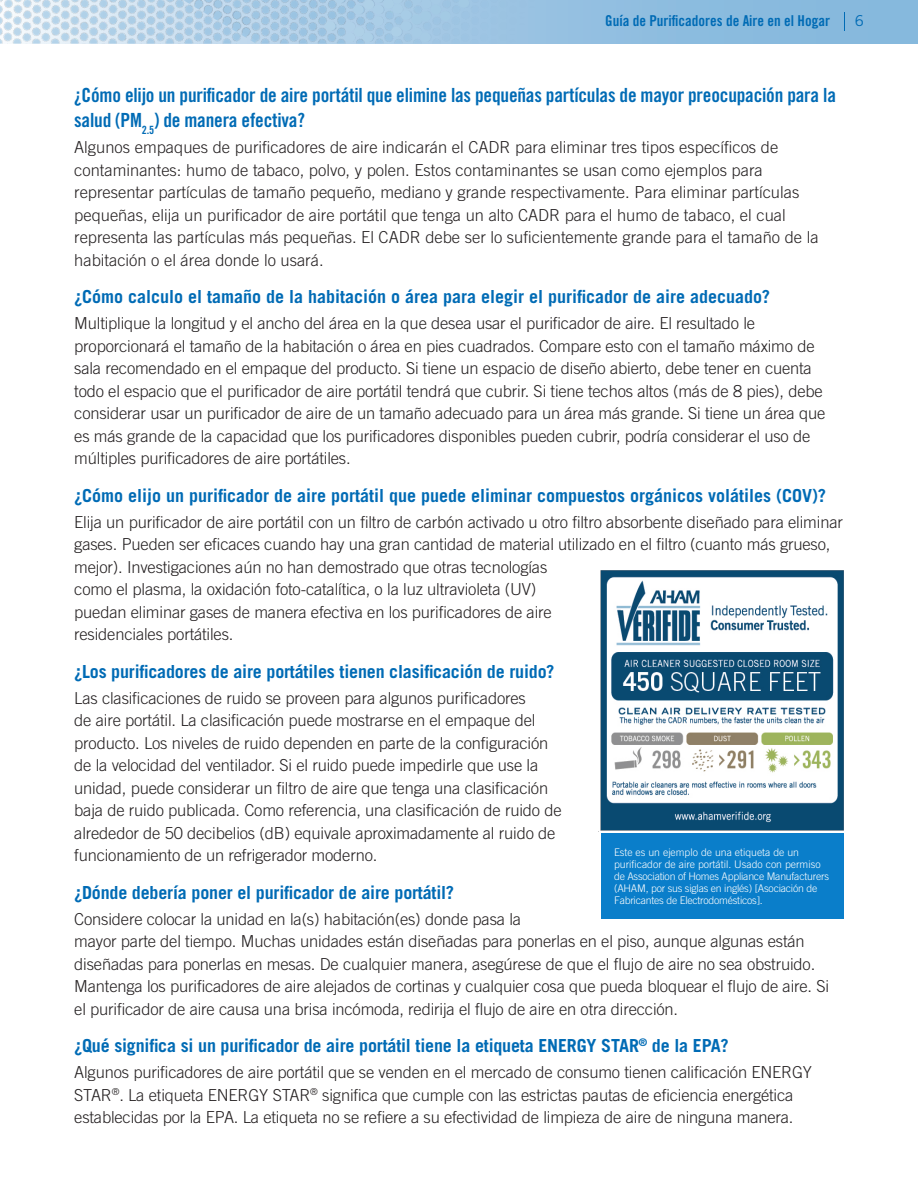
<style>
.page{position:relative;width:918px;height:1188px;background:#fff}
.page>*{position:absolute;margin:0;border:0;box-sizing:border-box;transform-origin:0 0}
.t1{font:19.5px/25.5px "Trade Gothic LT Std Bd Cn 20";letter-spacing:-.01em;color:#006bb5}
.Questions{font:700 18px "Trade Gothic LT Std";letter-spacing:-.01em;color:#006bb5}
.Body{font:300 16.5px/22.5px "Trade Gothic LT Std";letter-spacing:-.01em;color:#231f20}
.t2{font:15px "Trade Gothic LT Std Bd Cn 20";color:#006bb5}
.t3{font:15px "Trade Gothic LT Std";color:#006bb5}
.t4{font:300 10.5px/12px "Trade Gothic LT Std";letter-spacing:-.02em;color:#fff}
</style>
<div class="page">
<div style="left:0;top:0;width:918px;height:44px;background:#8abbde"></div>
<img style="left:0;top:0;width:162px;height:44px">
<img style="left:162px;top:0;width:409px;height:44px">
<svg style="left:844px;top:12px;width:1px;height:18px"></svg>
<div style="left:420px;top:11px;width:11px;height:10px;background:#a3cae4;border-radius:50%"></div>
<div style="left:401px;top:21px;width:10px;height:10px;background:#a7cce6;border-radius:50%"></div>
<div style="left:401px;top:10px;width:10px;height:10px;background:#a7cce6;border-radius:50%"></div>
<div style="left:391px;top:27px;width:11px;height:10px;background:#accfe7;border-radius:50%"></div>
<svg style="left:411px;top:0;width:30px;height:9px"></svg>
<div style="left:420px;top:32px;width:11px;height:10px;background:#a6cbe5;border-radius:50%"></div>
<div style="left:411px;top:15px;width:11px;height:10px;background:#a3cae4;border-radius:50%"></div>
<div style="left:373px;top:16px;width:11px;height:10px;background:#abcee7;border-radius:50%"></div>
<div style="left:373px;top:5px;width:11px;height:10px;background:#abcee7;border-radius:50%"></div>
<div style="left:362px;top:32px;width:11px;height:10px;background:#accfe7;border-radius:50%"></div>
<div style="left:353px;top:5px;width:11px;height:10px;background:#accfe7;border-radius:50%"></div>
<svg style="left:334px;top:0;width:11px;height:3px"></svg>
<svg style="left:373px;top:0;width:30px;height:9px"></svg>
<div style="left:392px;top:4px;width:11px;height:10px;background:#a9cde6;border-radius:50%"></div>
<div style="left:364px;top:0;width:10px;height:10px;background:#aed0e7;border-radius:50%"></div>
<div style="left:345px;top:33px;width:10px;height:10px;background:#afd0e8;border-radius:50%"></div>
<div style="left:345px;top:22px;width:10px;height:10px;background:#afd0e8;border-radius:50%"></div>
<div style="left:325px;top:21px;width:10px;height:10px;background:#b1d2e8;border-radius:50%"></div>
<div style="left:354px;top:27px;width:11px;height:10px;background:#aed0e7;border-radius:50%"></div>
<svg style="left:459px;top:0;width:10px;height:8px"></svg>
<div style="left:440px;top:11px;width:11px;height:10px;background:#a3cae4;border-radius:50%"></div>
<div style="left:431px;top:5px;width:10px;height:10px;background:#a3cae4;border-radius:50%"></div>
<div style="left:411px;top:28px;width:11px;height:10px;background:#a6cbe5;border-radius:50%"></div>
<img style="left:598px;top:570px;width:246px;height:262px">
<div style="left:601px;top:833px;width:243px;height:86px;background:#0a7eca"></div>
<p class="t2" style="left:605px;top:12px;width:226px">Guía de Purificadores de Aire en el Hogar</p>
<p class="t3" style="left:855px;top:12px;width:11px">6</p>
<h2 class="t1" style="left:74px;top:82px;width:763px">¿Cómo elijo un purificador de aire portátil que elimine las pequeñas partículas de mayor preocupación para la salud (PM<sub>2.5</sub>) de manera efectiva?</h2>
<p class="Body" style="left:74px;top:136px;width:746px">Algunos empaques de purificadores de aire indicarán el CADR para eliminar tres tipos específicos de contaminantes: humo de tabaco, polvo, y polen. Estos contaminantes se usan como ejemplos para representar partículas de tamaño pequeño, mediano y grande respectivamente. Para eliminar partículas pequeñas, elija un purificador de aire portátil que tenga un alto CADR para el humo de tabaco, el cual representa las partículas más pequeñas. El CADR debe ser lo suficientemente grande para el tamaño de la habitación o el área donde lo usará.</p>
<p class="Questions" style="left:74px;top:286px;width:698px">¿Cómo calculo el tamaño de la habitación o área para elegir el purificador de aire adecuado?</p>
<p class="Body" style="left:74px;top:312px;width:753px">Multiplique la longitud y el ancho del área en la que desea usar el purificador de aire. El resultado le proporcionará el tamaño de la habitación o área en pies cuadrados. Compare esto con el tamaño máximo de sala recomendado en el empaque del producto. Si tiene un espacio de diseño abierto, debe tener en cuenta todo el espacio que el purificador de aire portátil tendrá que cubrir. Si tiene techos altos (más de 8 pies), debe considerar usar un purificador de aire de un tamaño adecuado para un área más grande. Si tiene un área que es más grande de la capacidad que los purificadores disponibles pueden cubrir, podría considerar el uso de múltiples purificadores de aire portátiles.</p>
<p class="Questions" style="left:74px;top:484px;width:754px">¿Cómo elijo un purificador de aire portátil que puede eliminar compuestos orgánicos volátiles (COV)?</p>
<p class="Body" style="left:74px;top:511px;width:770px">Elija un purificador de aire portátil con un filtro de carbón activado u otro filtro absorbente diseñado para eliminar gases. Pueden ser eficaces cuando hay una gran cantidad de material utilizado en el filtro (cuanto más grueso, mejor). Investigaciones aún no han demostrado que otras tecnologías<br>como el plasma, la oxidación foto-catalítica, o la luz ultravioleta (UV)<br>puedan eliminar gases de manera efectiva en los purificadores de aire<br>residenciales portátiles.</p>
<p class="Questions" style="left:74px;top:660px;width:482px">¿Los purificadores de aire portátiles tienen clasificación de ruido?</p>
<p class="Body" style="left:74px;top:687px;width:489px">Las clasificaciones de ruido se proveen para algunos purificadores<br>de aire portátil. La clasificación puede mostrarse en el empaque del producto. Los niveles de ruido dependen en parte de la configuración de la velocidad del ventilador. Si el ruido puede impedirle que use la unidad, puede considerar un filtro de aire que tenga una clasificación baja de ruido publicada. Como referencia, una clasificación de ruido de alrededor de 50 decibelios (dB) equivale aproximadamente al ruido de funcionamiento de un refrigerador moderno.</p>
<p class="Questions" style="left:74px;top:881px;width:381px">¿Dónde debería poner el purificador de aire portátil?</p>
<p class="Body" style="left:74px;top:908px;width:756px">Considere colocar la unidad en la(s) habitación(es) donde pasa la<br>mayor parte del tiempo. Muchas unidades están diseñadas para ponerlas en el piso, aunque algunas están diseñadas para ponerlas en mesas. De cualquier manera, asegúrese de que el flujo de aire no sea obstruido.<br>Mantenga los purificadores de aire alejados de cortinas y cualquier cosa que pueda bloquear el flujo de aire. Si el purificador de aire causa una brisa incómoda, redirija el flujo de aire en otra dirección.</p>
<p class="Questions" style="left:74px;top:1035px;width:656px">¿Qué significa si un purificador de aire portátil tiene la etiqueta ENERGY STAR<sup>®</sup> de la EPA?</p>
<p class="Body" style="left:74px;top:1061px;width:739px">Algunos purificadores de aire portátil que se venden en el mercado de consumo tienen calificación ENERGY<br>STAR<sup>®</sup>. La etiqueta ENERGY STAR<sup>®</sup> significa que cumple con las estrictas pautas de eficiencia energética establecidas por la EPA. La etiqueta no se refiere a su efectividad de limpieza de aire de ninguna manera.</p>
<p class="t4" style="left:614px;top:846px;width:216px">Este es un ejemplo de una etiqueta de un purificador de aire portátil. Usado con permiso de Association of Homes Appliance Manufacturers (AHAM, por sus siglas en inglés) [Asociación de Fabricantes de Electrodomésticos].</p>
</div>
